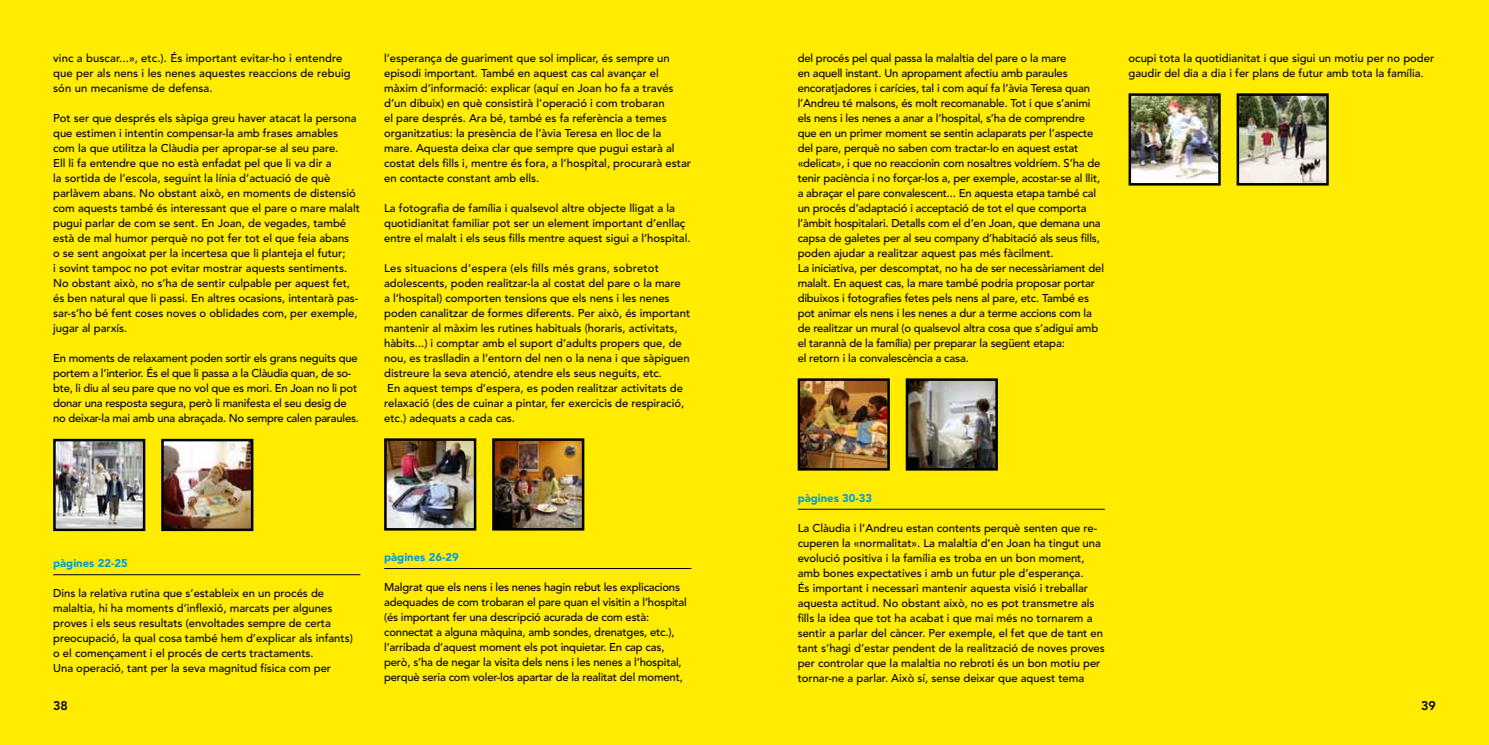
<style>
.page{position:relative;width:1489px;height:745px;background:#fff}
.page>*{position:absolute;margin:0;border:0;box-sizing:border-box;transform-origin:0 0}
.t1{font:800 12.5px "Avenir";color:#000}
.t2{font:500 11.25px/15px "Avenir";color:#000}
.t3{font:500 11.25px/15px "Avenir";letter-spacing:-.02em;color:#000}
.t4{font:900 11.25px "Avenir";color:#009ee0}
</style>
<div class="page">
<div style="left:0;top:0;width:1488px;height:744px;background:#ffec00"></div>
<img style="left:387px;top:441px;width:86px;height:86px">
<div style="left:384px;top:438px;width:92px;height:92px;border:2px solid #000"></div>
<img style="left:495px;top:441px;width:86px;height:86px">
<div style="left:492px;top:438px;width:92px;height:92px;border:2px solid #000"></div>
<hr style="left:384px;top:568px;width:307px;height:1px;background:#000">
<img style="left:56px;top:441px;width:86px;height:86px">
<div style="left:53px;top:438px;width:92px;height:92px;border:2px solid #000"></div>
<img style="left:164px;top:441px;width:86px;height:86px">
<div style="left:161px;top:438px;width:92px;height:92px;border:2px solid #000"></div>
<hr style="left:53px;top:574px;width:307px;height:1px;background:#000">
<img style="left:800px;top:381px;width:86px;height:86px">
<div style="left:797px;top:378px;width:92px;height:92px;border:2px solid #000"></div>
<img style="left:908px;top:381px;width:86px;height:86px">
<div style="left:905px;top:378px;width:92px;height:92px;border:2px solid #000"></div>
<hr style="left:797px;top:508px;width:307px;height:1px;background:#000">
<img style="left:1131px;top:96px;width:86px;height:86px">
<div style="left:1128px;top:93px;width:92px;height:92px;border:2px solid #000"></div>
<img style="left:1239px;top:96px;width:86px;height:86px">
<div style="left:1236px;top:93px;width:92px;height:92px;border:2px solid #000"></div>
<p class="t2" style="left:53px;top:51px;width:299px">vinc a buscar...», etc.). És important evitar-ho i entendre que per als nens i les nenes aquestes reaccions de rebuig són un mecanisme de defensa.</p>
<p class="t2" style="left:53px;top:111px;width:308px">Pot ser que després els sàpiga greu haver atacat la persona que estimen i intentin compensar-la amb frases amables com la que utilitza la Clàudia per apropar-se al seu pare.<br>Ell li fa entendre que no està enfadat pel que li va dir a<br>la sortida de l’escola, seguint la línia d’actuació de què parlàvem abans. No obstant això, en moments de distensió com aquests també és interessant que el pare o mare malalt pugui parlar de com se sent. En Joan, de vegades, també està de mal humor perquè no pot fer tot el que feia abans<br>o se sent angoixat per la incertesa que li planteja el futur;<br>i sovint tampoc no pot evitar mostrar aquests sentiments.<br>No obstant això, no s’ha de sentir culpable per aquest fet, és ben natural que li passi. En altres ocasions, intentarà pas&shy;sar-s’ho bé fent coses noves o oblidades com, per exemple, jugar al parxís.</p>
<p class="t3" style="left:53px;top:351px;width:307px">En moments de relaxament poden sortir els grans neguits que portem a l’interior. És el que li passa a la Clàudia quan, de so&shy;bte, li diu al seu pare que no vol que es mori. En Joan no li pot donar una resposta segura, però li manifesta el seu desig de no deixar-la mai amb una abraçada. No sempre calen paraules.</p>
<p class="t2" style="left:384px;top:51px;width:308px">l’esperança de guariment que sol implicar, és sempre un episodi important. També en aquest cas cal avançar el màxim d’informació: explicar (aquí en Joan ho fa a través d’un dibuix) en què consistirà l’operació i com trobaran<br>el pare després. Ara bé, també es fa referència a temes organitzatius: la presència de l’àvia Teresa en lloc de la mare. Aquesta deixa clar que sempre que pugui estarà al costat dels fills i, mentre és fora, a l’hospital, procurarà estar en contacte constant amb ells.</p>
<p class="t2" style="left:384px;top:201px;width:308px">La fotografia de família i qualsevol altre objecte lligat a la quotidianitat familiar pot ser un element important d’enllaç entre el malalt i els seus fills mentre aquest sigui a l’hospital.</p>
<p class="t2" style="left:384px;top:261px;width:307px">Les situacions d’espera (els fills més grans, sobretot adolescents, poden realitzar-la al costat del pare o la mare<br>a l’hospital) comporten tensions que els nens i les nenes poden canalitzar de formes diferents. Per això, és important mantenir al màxim les rutines habituals (horaris, activitats, hàbits...) i comptar amb el suport d’adults propers que, de nou, es traslladin a l’entorn del nen o la nena i que sàpiguen distreure la seva atenció, atendre els seus neguits, etc.<br>En aquest temps d’espera, es poden realitzar activitats de relaxació (des de cuinar a pintar, fer exercicis de respiració, etc.) adequats a cada cas.</p>
<p class="t4" style="left:53px;top:556px;width:76px">pàgines 22-25</p>
<p class="t2" style="left:53px;top:586px;width:301px">Dins la relativa rutina que s’estableix en un procés de malaltia, hi ha moments d’inflexió, marcats per algunes proves i els seus resultats (envoltades sempre de certa preocupació, la qual cosa també hem d’explicar als infants) o el començament i el procés de certs tractaments.<br>Una operació, tant per la seva magnitud física com per</p>
<p class="t4" style="left:384px;top:550px;width:76px">pàgines 26-29</p>
<p class="t2" style="left:384px;top:579px;width:304px">Malgrat que els nens i les nenes hagin rebut les explicacions adequades de com trobaran el pare quan el visitin a l’hospital (és important fer una descripció acurada de com està: connectat a alguna màquina, amb sondes, drenatges, etc.), l’arribada d’aquest moment els pot inquietar. En cap cas, però, s’ha de negar la visita dels nens i les nenes a l’hospital, perquè seria com voler-los apartar de la realitat del moment,</p>
<p class="t2" style="left:797px;top:51px;width:308px">del procés pel qual passa la malaltia del pare o la mare<br>en aquell instant. Un apropament afectiu amb paraules encoratjadores i carícies, tal i com aquí fa l’àvia Teresa quan l’Andreu té malsons, és molt recomanable. Tot i que s’animi els nens i les nenes a anar a l’hospital, s’ha de comprendre que en un primer moment se sentin aclaparats per l’aspecte del pare, perquè no saben com tractar-lo en aquest estat «delicat», i que no reaccionin com nosaltres voldríem. S’ha de tenir paciència i no forçar-los a, per exemple, acostar-se al llit, a abraçar el pare convalescent... En aquesta etapa també cal un procés d’adaptació i acceptació de tot el que comporta l’àmbit hospitalari. Detalls com el d’en Joan, que demana una capsa de galetes per al seu company d’habitació als seus fills, poden ajudar a realitzar aquest pas més fàcilment.<br>La iniciativa, per descomptat, no ha de ser necessàriament del malalt. En aquest cas, la mare també podria proposar portar dibuixos i fotografies fetes pels nens al pare, etc. També es pot animar els nens i les nenes a dur a terme accions com la de realitzar un mural (o qualsevol altra cosa que s’adigui amb el tarannà de la família) per preparar la següent etapa:<br>el retorn i la convalescència a casa.</p>
<p class="t2" style="left:1128px;top:51px;width:307px">ocupi tota la quotidianitat i que sigui un motiu per no poder gaudir del dia a dia i fer plans de futur amb tota la família.</p>
<p class="t4" style="left:797px;top:491px;width:76px">pàgines 30-33</p>
<p class="t2" style="left:797px;top:520px;width:309px">La Clàudia i l’Andreu estan contents perquè senten que re&shy;cuperen la «normalitat». La malaltia d’en Joan ha tingut una evolució positiva i la família es troba en un bon moment, amb bones expectatives i amb un futur ple d’esperança.<br>És important i necessari mantenir aquesta visió i treballar aquesta actitud. No obstant això, no es pot transmetre als fills la idea que tot ha acabat i que mai més no tornarem a sentir a parlar del càncer. Per exemple, el fet que de tant en tant s’hagi d’estar pendent de la realització de noves proves per controlar que la malaltia no rebroti és un bon motiu per tornar-ne a parlar. Això sí, sense deixar que aquest tema</p>
<p class="t1" style="left:53px;top:697px;width:8px">38</p>
<p class="t1" style="left:1420px;top:697px;width:8px">39</p>
</div>
